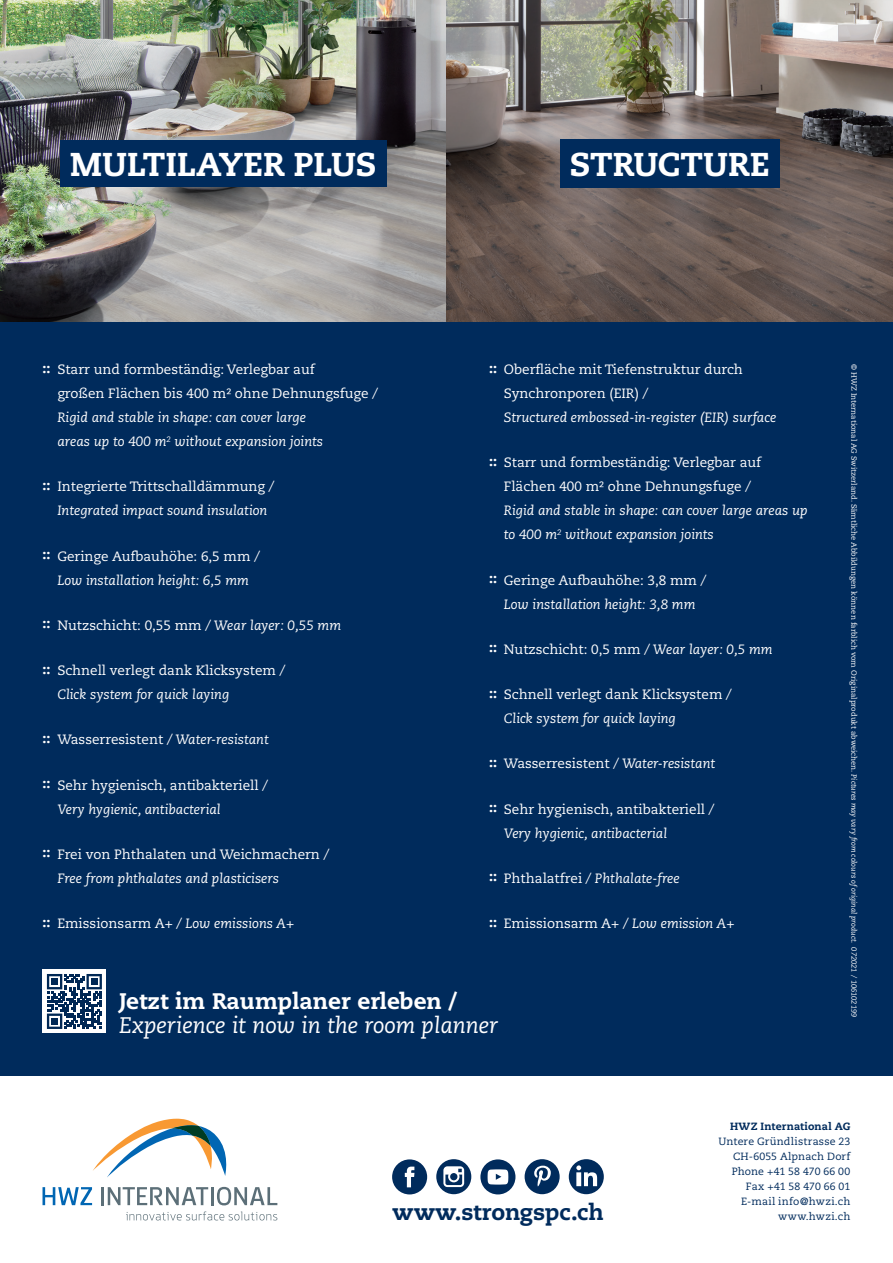
<style>
.page{position:relative;width:893px;height:1263px;background:#fff}
.page>*{position:absolute;margin:0;border:0;box-sizing:border-box;transform-origin:0 0}
.t1{font:800 33px "Caecilia";letter-spacing:-.005em;color:#fff}
.t2{font:italic 22.5px "Caecilia";color:#fff}
.t3{font:800 22.5px "Caecilia";color:#fff}
.t4{font:800 22.5px "Caecilia";letter-spacing:-.005em;color:#002b5c}
.t5{font:13.5px/24px "Caecilia";color:#fff}
.t6{font:italic 13.5px/24px "Caecilia";color:#fff}
.t7{font:10.5px "Caecilia";letter-spacing:.02em;color:#002b5c}
.t8{font:800 10.5px "Caecilia";letter-spacing:.01em;color:#002b5c}
.t9{font:7.5px "Caecilia";color:#fff}
.s1{font-weight:800}
.s2{font-style:italic}
.s3{font-weight:800;font-style:normal}
.s4{font-style:normal}
</style>
<div class="page">
<svg style="left:126px;top:1211px;width:151px;height:9px"></svg>
<svg style="left:93px;top:1119px;width:134px;height:58px"></svg>
<svg style="left:43px;top:1187px;width:49px;height:18px"></svg>
<hr style="left:101px;top:1187px;width:3px;height:18px;background:#5c6f78">
<svg style="left:108px;top:1187px;width:169px;height:18px"></svg>
<div style="left:0;top:321px;width:893px;height:755px;background:#002b5c"></div>
<img style="left:0;top:0;width:893px;height:321px">
<div style="left:60px;top:140px;width:326px;height:46px;background:#002b5c"></div>
<div style="left:560px;top:139px;width:220px;height:49px;background:#002b5c"></div>
<div style="left:43px;top:969px;width:63px;height:64px;background:#fff"></div>
<svg style="left:47px;top:974px;width:55px;height:55px"></svg>
<div style="left:51px;top:978px;width:7px;height:7px;background:#002855"></div>
<div style="left:91px;top:978px;width:7px;height:7px;background:#002855"></div>
<div style="left:51px;top:1018px;width:7px;height:6px;background:#002855"></div>
<div style="left:392px;top:1159px;width:35px;height:35px;background:#002b5c;border-radius:50%"></div>
<svg style="left:405px;top:1166px;width:9px;height:21px"></svg>
<div style="left:480px;top:1159px;width:35px;height:35px;background:#002b5c;border-radius:50%"></div>
<svg style="left:488px;top:1169px;width:20px;height:15px"></svg>
<div style="left:525px;top:1159px;width:35px;height:35px;background:#002b5c;border-radius:50%"></div>
<svg style="left:534px;top:1166px;width:17px;height:20px"></svg>
<div style="left:436px;top:1159px;width:35px;height:35px;background:#002b5c;border-radius:50%"></div>
<svg style="left:443px;top:1166px;width:21px;height:21px"></svg>
<div style="left:569px;top:1159px;width:35px;height:35px;background:#002b5c;border-radius:50%"></div>
<svg style="left:576px;top:1165px;width:21px;height:21px"></svg>
<p class="t1" style="left:70px;top:144px;width:308px">MULTILAYER PLUS</p>
<p class="t1" style="left:570px;top:144px;width:201px">STRUCTURE</p>
<p class="t5" style="left:57px;top:358px;width:322px;text-indent:-15px"><span class="s1">::</span> Starr und formbeständig: Verlegbar auf<br>großen Flächen bis 400 m² ohne Dehnungsfuge <span class="s2">/ Rigid and stable in shape: can cover large<br>areas up to 400 m</span><sup>2</sup> <span class="s2">without expansion joints</span></p>
<p class="t6" style="left:57px;top:475px;width:218px;text-indent:-15px"><span class="s3">::</span> <span class="s4">Integrierte Trittschalldämmung</span> /<br>Integrated impact sound insulation</p>
<p class="t6" style="left:43px;top:544px;width:219px;text-align:center"><span class="s3">::</span> <span class="s4">Geringe Aufbauhöhe: 6,5 mm</span> /<br>Low installation height: 6,5 mm</p>
<p class="t5" style="left:43px;top:613px;width:300px"><span class="s1">::</span> Nutzschicht: 0,55 mm <span class="s2">/ Wear layer: 0,55 mm</span></p>
<p class="t5" style="left:57px;top:659px;width:229px;text-indent:-15px"><span class="s1">::</span> Schnell verlegt dank Klicksystem <span class="s2">/<br>Click system for quick laying</span></p>
<p class="t6" style="left:43px;top:728px;width:228px"><span class="s3">::</span> <span class="s4">Wasserresistent</span> / Water-resistant</p>
<p class="t5" style="left:57px;top:773px;width:212px;text-indent:-15px"><span class="s1">::</span> Sehr hygienisch, antibakteriell <span class="s2">/<br>Very hygienic, antibacterial</span></p>
<p class="t6" style="left:57px;top:843px;width:273px;text-indent:-15px"><span class="s3">::</span> <span class="s4">Frei von Phthalaten und Weichmachern</span> /<br>Free from phthalates and plasticisers</p>
<p class="t6" style="left:43px;top:912px;width:253px"><span class="s3">::</span> <span class="s4">Emissionsarm A+</span> / Low emissions A+</p>
<p class="t5" style="left:504px;top:358px;width:274px;text-indent:-15px"><span class="s1">::</span> Oberfläche mit Tiefenstruktur durch<br>Synchronporen (EIR) <span class="s2">/<br>Structured embossed-in-register (EIR) surface</span></p>
<p class="t6" style="left:504px;top:451px;width:305px;text-indent:-15px"><span class="s3">::</span> <span class="s4">Starr und formbeständig: Verlegbar auf Flächen 400 m² ohne Dehnungsfuge</span> /<br>Rigid and stable in shape: can cover large areas up to 400 m<sup>2</sup> without expansion joints</p>
<p class="t6" style="left:489px;top:568px;width:219px;text-align:center"><span class="s3">::</span> <span class="s4">Geringe Aufbauhöhe: 3,8 mm</span> /<br>Low installation height: 3,8 mm</p>
<p class="t5" style="left:489px;top:637px;width:285px"><span class="s1">::</span> Nutzschicht: 0,5 mm <span class="s2">/ Wear layer: 0,5 mm</span></p>
<p class="t5" style="left:504px;top:683px;width:229px;text-indent:-15px"><span class="s1">::</span> Schnell verlegt dank Klicksystem <span class="s2">/<br>Click system for quick laying</span></p>
<p class="t6" style="left:489px;top:752px;width:228px"><span class="s3">::</span> <span class="s4">Wasserresistent</span> / Water-resistant</p>
<p class="t5" style="left:504px;top:797px;width:212px;text-indent:-15px"><span class="s1">::</span> Sehr hygienisch, antibakteriell <span class="s2">/<br>Very hygienic, antibacterial</span></p>
<p class="t6" style="left:489px;top:867px;width:192px"><span class="s3">::</span> <span class="s4">Phthalatfrei</span> / Phthalate-free</p>
<p class="t5" style="left:489px;top:912px;width:247px"><span class="s1">::</span> Emissionsarm A+ <span class="s2">/ Low emission A+</span></p>
<p class="t3" style="left:119px;top:987px;width:339px">Jetzt im Raumplaner erleben /</p>
<p class="t2" style="left:119px;top:1012px;width:381px">Experience it now in the room planner</p>
<p class="t9" style="left:858px;top:364px;width:655px;rotate:90deg">© HWZ International AG Switzerland. Sämtliche Abbildungen können farblich vom Originalprodukt abweichen. <span class="s2">Pictures may vary from colours of original product. 072021 / 106102199</span></p>
<p class="t4" style="left:393px;top:1198px;width:213px">www.strongspc.ch</p>
<p class="t8" style="left:730px;top:1120px;width:122px">HWZ International AG</p>
<p class="t7" style="left:718px;top:1136px;width:133px">Untere Gründlistrasse 23</p>
<p class="t7" style="left:733px;top:1151px;width:119px">CH-6055 Alpnach Dorf</p>
<p class="t7" style="left:732px;top:1166px;width:120px">Phone +41 58 470 66 00</p>
<p class="t7" style="left:746px;top:1181px;width:106px">Fax +41 58 470 66 01</p>
<p class="t7" style="left:741px;top:1196px;width:111px">E-mail info@hwzi.ch</p>
<p class="t7" style="left:778px;top:1211px;width:74px">www.hwzi.ch</p>
</div>
